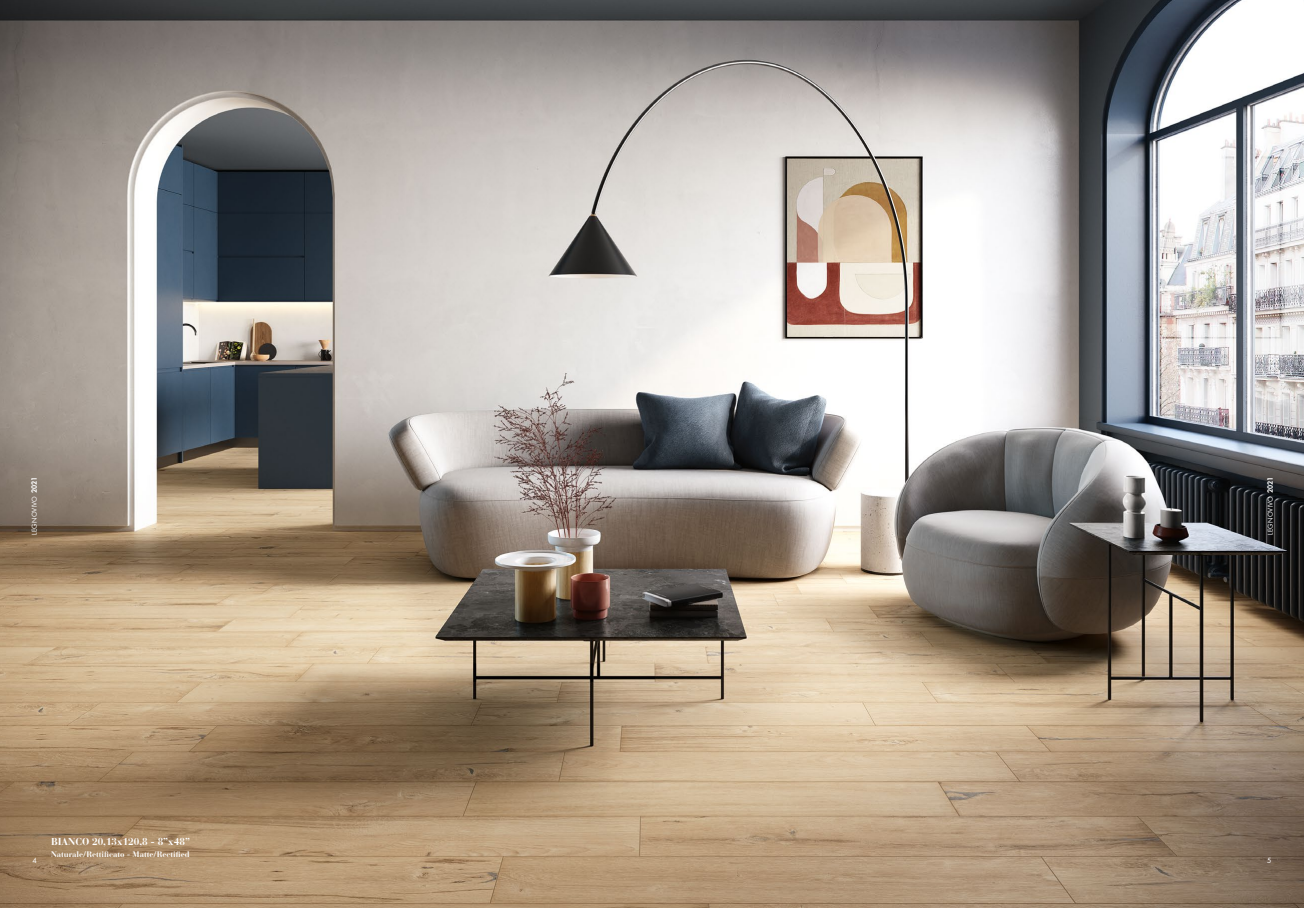
<style>
.page{position:relative;width:1304px;height:908px;background:#fff}
.page>*{position:absolute;margin:0;border:0;box-sizing:border-box;transform-origin:0 0}
.t1{font:700 10px "Bauer Bodoni Std";color:#fff}
.t2{font:700 8px "Bauer Bodoni Std";color:#fff}
.t3{font:7px "Futura Std";color:#fff}
.t4{font:6.5px "Futura Std";letter-spacing:.025em;color:#fff}
.s1{font-weight:800;font-size:7px}
</style>
<div class="page">
<img style="left:0;top:0;width:1304px;height:907px">
<p class="t4" style="left:30px;top:534px;width:60px;rotate:-90deg">LEGNOVIVO <span class="s1">2021</span></p>
<p class="t4" style="left:1266px;top:534px;width:60px;rotate:-90deg">LEGNOVIVO <span class="s1">2021</span></p>
<p class="t1" style="left:51px;top:835px;width:140px">BIANCO 20,13x120,8 - 8”x48”</p>
<p class="t2" style="left:51px;top:848px;width:140px">Naturale/Rettificato - Matte/Rectified</p>
<p class="t3" style="left:33px;top:855px;width:6px">4</p>
<p class="t3" style="left:1267px;top:855px;width:6px">5</p>
</div>
